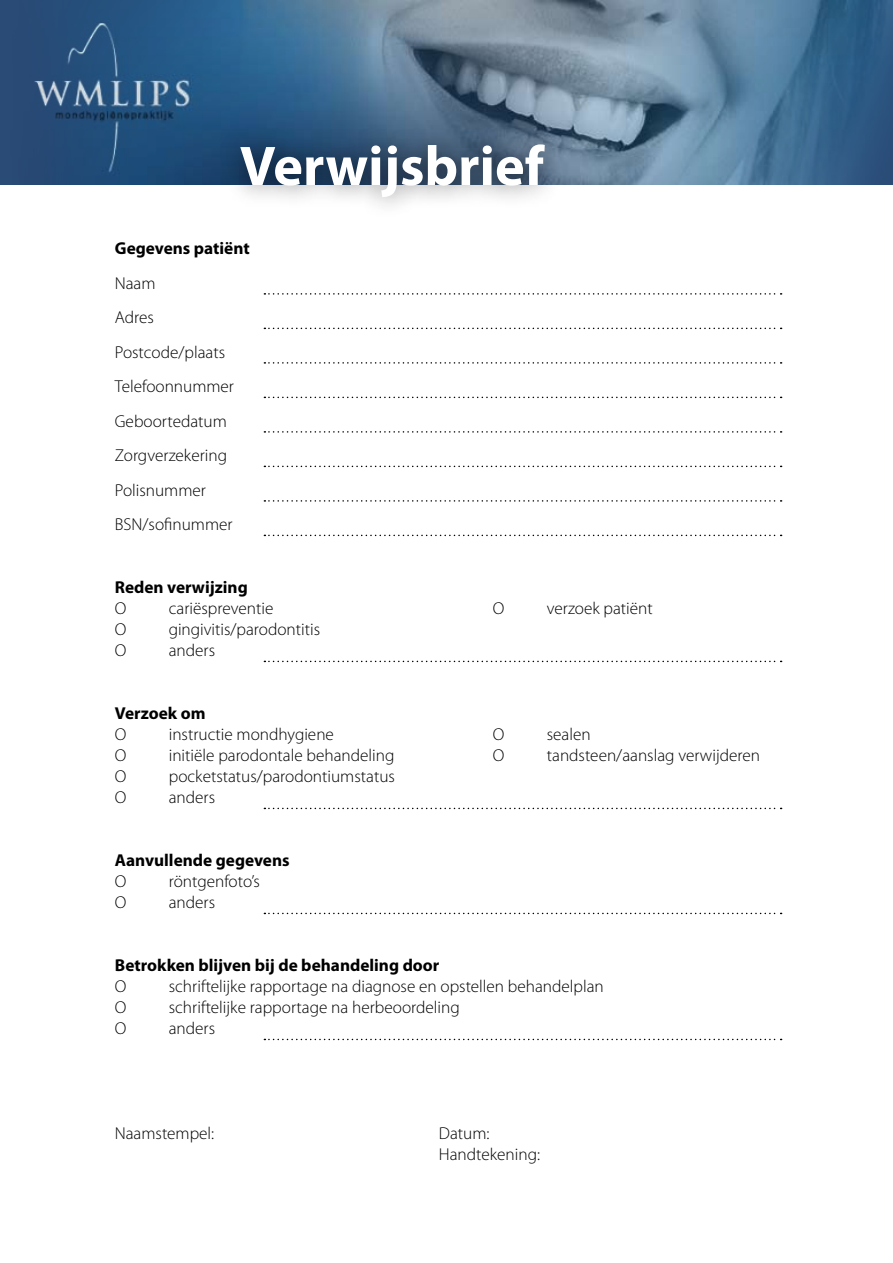
<style>
.page{position:relative;width:893px;height:1263px;background:#fff}
.page>*{position:absolute;margin:0;border:0;box-sizing:border-box;transform-origin:0 0}
.t1{font:700 56.4px "Myriad Pro";color:#fff}
.t2{font:300 17.25px/34.5px "Myriad Pro";color:#000}
.t3{font:700 17.25px "Myriad Pro";color:#000}
</style>
<div class="page">
<img style="left:0;top:0;width:893px;height:184px">
<div style="left:215px;top:120px;width:349px;height:97px;background:#000;opacity:.55"></div>
<svg style="left:264px;top:293px;width:518px;height:2px"></svg>
<svg style="left:264px;top:328px;width:518px;height:1px"></svg>
<svg style="left:264px;top:362px;width:518px;height:2px"></svg>
<svg style="left:264px;top:397px;width:518px;height:1px"></svg>
<svg style="left:264px;top:431px;width:518px;height:2px"></svg>
<svg style="left:264px;top:466px;width:518px;height:1px"></svg>
<svg style="left:264px;top:500px;width:518px;height:2px"></svg>
<svg style="left:264px;top:535px;width:518px;height:1px"></svg>
<svg style="left:264px;top:661px;width:518px;height:1px"></svg>
<svg style="left:264px;top:808px;width:518px;height:1px"></svg>
<svg style="left:264px;top:913px;width:518px;height:1px"></svg>
<svg style="left:264px;top:1039px;width:518px;height:1px"></svg>
<h1 class="t1" style="left:240px;top:129px;width:306px">Verwijsbrief</h1>
<p class="t3" style="left:115px;top:237px;width:136px">Gegevens patiënt</p>
<p class="t2" style="left:115px;top:266px;width:121px">Naam<br>Adres<br>Postcode/plaats<br>Telefoonnummer<br>Geboortedatum<br>Zorgverzekering<br>Polisnummer<br>BSN/sofinummer</p>
<p class="t3" style="left:115px;top:576px;width:135px">Reden verwijzing</p>
<p class="t2" style="left:115px;top:592px;width:13px">O</p>
<p class="t2" style="left:169px;top:592px;width:106px">cariëspreventie</p>
<p class="t2" style="left:493px;top:592px;width:13px">O</p>
<p class="t2" style="left:547px;top:592px;width:107px">verzoek patiënt</p>
<p class="t2" style="left:115px;top:613px;width:13px">O</p>
<p class="t2" style="left:169px;top:613px;width:153px">gingivitis/parodontitis</p>
<p class="t2" style="left:115px;top:634px;width:13px">O</p>
<p class="t2" style="left:169px;top:634px;width:48px">anders</p>
<p class="t3" style="left:115px;top:702px;width:92px">Verzoek om</p>
<p class="t2" style="left:115px;top:718px;width:13px">O</p>
<p class="t2" style="left:169px;top:718px;width:167px">instructie mondhygiene</p>
<p class="t2" style="left:493px;top:718px;width:13px">O</p>
<p class="t2" style="left:547px;top:718px;width:45px">sealen</p>
<p class="t2" style="left:115px;top:739px;width:13px">O</p>
<p class="t2" style="left:169px;top:739px;width:227px">initiële parodontale behandeling</p>
<p class="t2" style="left:493px;top:739px;width:13px">O</p>
<p class="t2" style="left:547px;top:739px;width:215px">tandsteen/aanslag verwijderen</p>
<p class="t2" style="left:115px;top:760px;width:13px">O</p>
<p class="t2" style="left:169px;top:760px;width:228px">pocketstatus/parodontiumstatus</p>
<p class="t2" style="left:115px;top:781px;width:13px">O</p>
<p class="t2" style="left:169px;top:781px;width:48px">anders</p>
<p class="t3" style="left:115px;top:849px;width:176px">Aanvullende gegevens</p>
<p class="t2" style="left:115px;top:865px;width:13px">O</p>
<p class="t2" style="left:169px;top:865px;width:93px">röntgenfoto’s</p>
<p class="t2" style="left:115px;top:886px;width:13px">O</p>
<p class="t2" style="left:169px;top:886px;width:48px">anders</p>
<p class="t3" style="left:115px;top:954px;width:326px">Betrokken blijven bij de behandeling door</p>
<p class="t2" style="left:115px;top:970px;width:13px">O</p>
<p class="t2" style="left:169px;top:970px;width:437px">schriftelijke rapportage na diagnose en opstellen behandelplan</p>
<p class="t2" style="left:115px;top:991px;width:13px">O</p>
<p class="t2" style="left:169px;top:991px;width:292px">schriftelijke rapportage na herbeoordeling</p>
<p class="t2" style="left:115px;top:1012px;width:13px">O</p>
<p class="t2" style="left:169px;top:1012px;width:48px">anders</p>
<p class="t2" style="left:115px;top:1117px;width:101px">Naamstempel:</p>
<p class="t2" style="left:439px;top:1123px;width:103px;line-height:21px">Datum:<br>Handtekening:</p>
</div>
